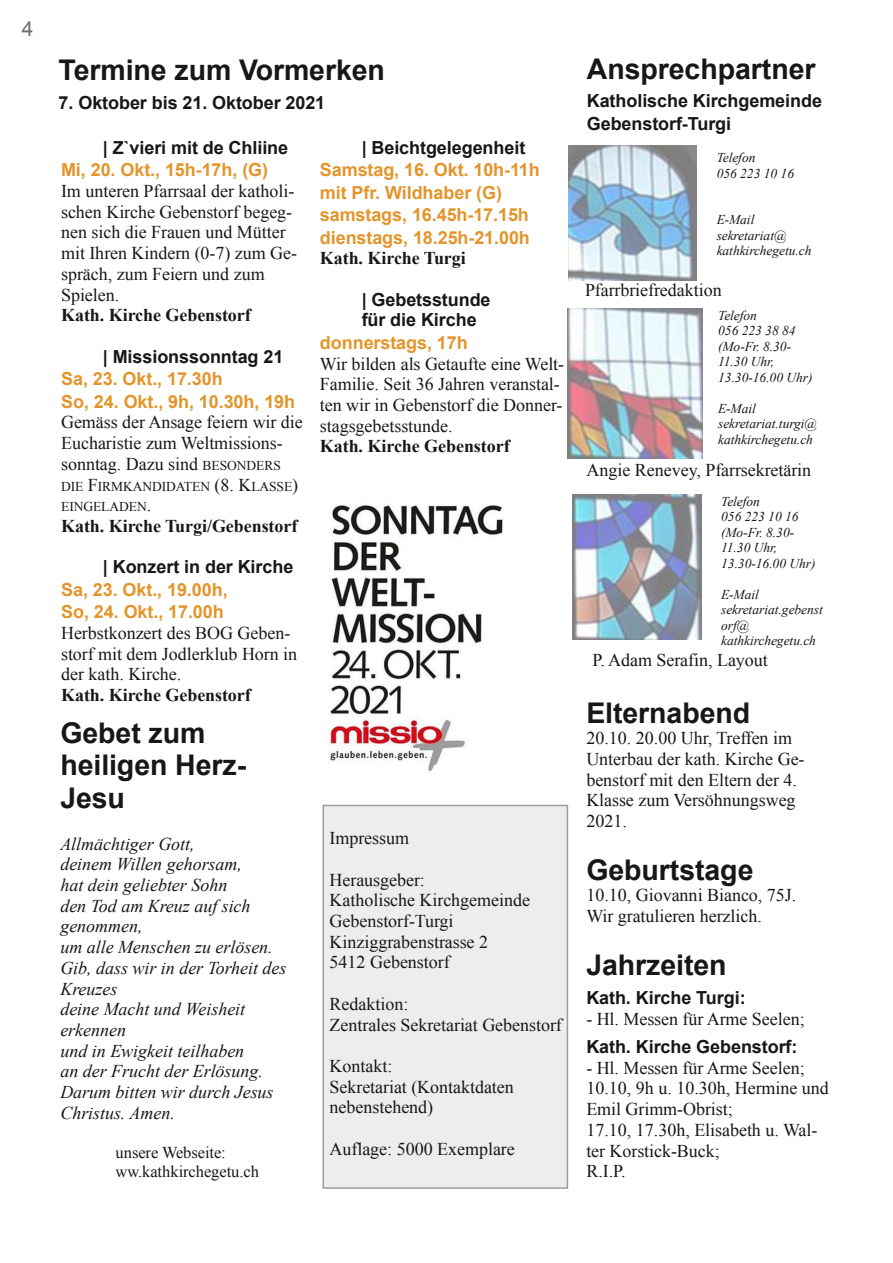
<style>
.page{position:relative;width:893px;height:1263px;background:#fff}
.page>*{position:absolute;margin:0;border:0;box-sizing:border-box;transform-origin:0 0}
.t1{font:700 28.5px/32.7px "Arial";letter-spacing:-.005em;color:#181715}
.t2{font:21px "Arial";color:#6f6e6e}
.t3{font:18px/20.7px "Times New Roman";color:#181715}
.t4{font:italic 18px/20.7px "Times New Roman";color:#181715}
.t5{font:700 18px/20.7px "Arial";letter-spacing:-.005em;color:#181715}
.t6{font:700 18px/22.5px "Arial";letter-spacing:-.005em;color:#e3952b}
.t7{font:700 18px "Times New Roman";color:#181715}
.t8{font:16.5px/18.9px "Times New Roman";letter-spacing:-.005em;color:#181715}
.t9{font:italic 13.5px/15.5px "Times New Roman";color:#181715}
.t10{font:13.5px/20.7px "Times New Roman";letter-spacing:-.005em;color:#181715}
.s1{font-size:13.5px}
.s2{font-size:18px}
</style>
<div class="page">
<div style="left:323px;top:805px;width:244px;height:383px;background:#ededec"></div>
<div style="left:322px;top:805px;width:246px;height:384px;border:2px solid #9d9c9c"></div>
<img style="left:573px;top:495px;width:129px;height:145px">
<img style="left:568px;top:309px;width:134px;height:149px">
<img style="left:568px;top:146px;width:129px;height:134px">
<img style="left:328px;top:504px;width:175px;height:268px">
<p class="t2" style="left:22px;top:17px;width:13px">4</p>
<h1 class="t1" style="left:59px;top:54px;width:328px">Termine zum Vormerken</h1>
<p class="t5" style="left:59px;top:92px;width:268px">7. Oktober bis 21. Oktober 2021</p>
<p class="t5" style="left:103px;top:137px;width:187px">| Z`vieri mit de Chliine</p>
<p class="t6" style="left:61px;top:159px;width:208px">Mi, 20. Okt., 15h-17h, (G)</p>
<p class="t3" style="left:61px;top:181px;width:237px">Im unteren Pfarrsaal der katholi&shy;schen Kirche Gebenstorf begeg&shy;nen sich die Frauen und Mütter mit Ihren Kindern (0-7) zum Ge&shy;spräch, zum Feiern und zum<br>Spielen.</p>
<p class="t7" style="left:61px;top:305px;width:191px">Kath. Kirche Gebenstorf</p>
<p class="t5" style="left:103px;top:346px;width:182px">| Missionssonntag 21</p>
<p class="t6" style="left:61px;top:368px;width:236px">Sa, 23. Okt., 17.30h<br>So, 24. Okt., 9h, 10.30h, 19h</p>
<p class="t3" style="left:61px;top:412px;width:243px">Gemäss der Ansage feiern wir die<br>Eucharistie zum Weltmissions&shy;sonntag. Dazu sind <span class="s1">BESONDERS</span></p>
<p class="t10" style="left:61px;top:476px;width:239px">DIE <span class="s2">F</span>IRMKANDIDATEN <span class="s2">(8. K</span>LASSE<span class="s2">)<br></span>EINGELADEN<span class="s2">.</span></p>
<p class="t7" style="left:61px;top:516px;width:238px">Kath. Kirche Turgi/Gebenstorf</p>
<p class="t5" style="left:103px;top:557px;width:192px">| Konzert in der Kirche</p>
<p class="t6" style="left:61px;top:578px;width:168px">Sa, 23. Okt., 19.00h,<br>So, 24. Okt., 17.00h</p>
<p class="t3" style="left:61px;top:623px;width:238px">Herbstkonzert des BOG Geben&shy;storf mit dem Jodlerklub Horn in der kath. Kirche.</p>
<p class="t7" style="left:61px;top:685px;width:191px">Kath. Kirche Gebenstorf</p>
<p class="t5" style="left:362px;top:137px;width:165px">| Beichtgelegenheit</p>
<p class="t6" style="left:320px;top:159px;width:221px">Samstag, 16. Okt. 10h-11h mit Pfr. Wildhaber (G) samstags, 16.45h-17.15h dienstags, 18.25h-21.00h</p>
<p class="t7" style="left:320px;top:248px;width:147px">Kath. Kirche Turgi</p>
<p class="t5" style="left:362px;top:289px;width:130px">| Gebetsstunde für die Kirche</p>
<p class="t6" style="left:320px;top:331px;width:149px">donnerstags, 17h</p>
<p class="t3" style="left:320px;top:353px;width:246px">Wir bilden als Getaufte eine Welt-<br>Familie. Seit 36 Jahren veranstal&shy;ten wir in Gebenstorf die Donner&shy;stagsgebetsstunde.</p>
<p class="t7" style="left:320px;top:436px;width:191px">Kath. Kirche Gebenstorf</p>
<h1 class="t1" style="left:60px;top:716px;width:187px">Gebet zum heiligen Herz-<br>Jesu</h1>
<p class="t4" style="left:60px;top:833px;width:228px">Allmächtiger Gott,<br>deinem Willen gehorsam,<br>hat dein geliebter Sohn<br>den Tod am Kreuz auf sich genommen,<br>um alle Menschen zu erlösen.<br>Gib, dass wir in der Torheit des<br>Kreuzes<br>deine Macht und Weisheit erkennen<br>und in Ewigkeit teilhaben<br>an der Frucht der Erlösung.<br>Darum bitten wir durch Jesus<br>Christus. Amen.</p>
<p class="t8" style="left:116px;top:1143px;width:145px">unsere Webseite: ww.kathkirchegetu.ch</p>
<p class="t3" style="left:330px;top:828px;width:81px">Impressum</p>
<p class="t3" style="left:330px;top:869px;width:202px">Herausgeber:<br>Katholische Kirchgemeinde<br>Gebenstorf-Turgi<br>Kinziggrabenstrasse 2<br>5412 Gebenstorf</p>
<p class="t3" style="left:330px;top:993px;width:234px">Redaktion:<br>Zentrales Sekretariat Gebenstorf</p>
<p class="t3" style="left:330px;top:1055px;width:186px">Kontakt:<br>Sekretariat (Kontaktdaten nebenstehend)</p>
<p class="t3" style="left:330px;top:1138px;width:187px">Auflage: 5000 Exemplare</p>
<h1 class="t1" style="left:587px;top:53px;width:230px">Ansprechpartner</h1>
<p class="t5" style="left:587px;top:90px;width:237px;line-height:22.5px">Katholische Kirchgemeinde<br>Gebenstorf-Turgi</p>
<p class="t9" style="left:717px;top:150px;width:79px">Telefon<br>056 223 10 16</p>
<p class="t9" style="left:717px;top:212px;width:96px">E-Mail sekretariat@ kathkirchegetu.ch</p>
<p class="t3" style="left:585px;top:280px;width:138px">Pfarrbriefredaktion</p>
<p class="t9" style="left:718px;top:307px;width:96px">Telefon<br>056 223 38 84 (Mo-Fr. 8.30-<br>11.30 Uhr,<br>13.30-16.00 Uhr)</p>
<p class="t9" style="left:718px;top:400px;width:100px">E-Mail sekretariat.turgi@ kathkirchegetu.ch</p>
<p class="t3" style="left:586px;top:460px;width:226px">Angie Renevey, Pfarrsekretärin</p>
<p class="t9" style="left:721px;top:493px;width:96px">Telefon<br>056 223 10 16 (Mo-Fr. 8.30-<br>11.30 Uhr,<br>13.30-16.00 Uhr)</p>
<p class="t9" style="left:721px;top:586px;width:103px">E-Mail sekretariat.gebenst orf@ kathkirchegetu.ch</p>
<p class="t3" style="left:592px;top:649px;width:177px">P. Adam Serafin, Layout</p>
<h1 class="t1" style="left:586px;top:697px;width:165px">Elternabend</h1>
<p class="t3" style="left:586px;top:728px;width:220px">20.10. 20.00 Uhr, Treffen im<br>Unterbau der kath. Kirche Ge&shy;benstorf mit den Eltern der 4.<br>Klasse zum Versöhnungsweg<br>2021.</p>
<h1 class="t1" style="left:586px;top:854px;width:169px">Geburtstage</h1>
<p class="t3" style="left:586px;top:885px;width:211px">10.10, Giovanni Bianco, 75J.<br>Wir gratulieren herzlich.</p>
<h1 class="t1" style="left:586px;top:949px;width:142px">Jahrzeiten</h1>
<p class="t5" style="left:586px;top:987px;width:161px">Kath. Kirche Turgi:</p>
<p class="t3" style="left:586px;top:1008px;width:220px">- Hl. Messen für Arme Seelen;</p>
<p class="t5" style="left:586px;top:1036px;width:213px">Kath. Kirche Gebenstorf:</p>
<p class="t3" style="left:586px;top:1057px;width:244px">- Hl. Messen für Arme Seelen;<br>10.10, 9h u. 10.30h, Hermine und<br>Emil Grimm-Obrist;<br>17.10, 17.30h, Elisabeth u. Wal&shy;ter Korstick-Buck;<br>R.I.P.</p>
</div>
